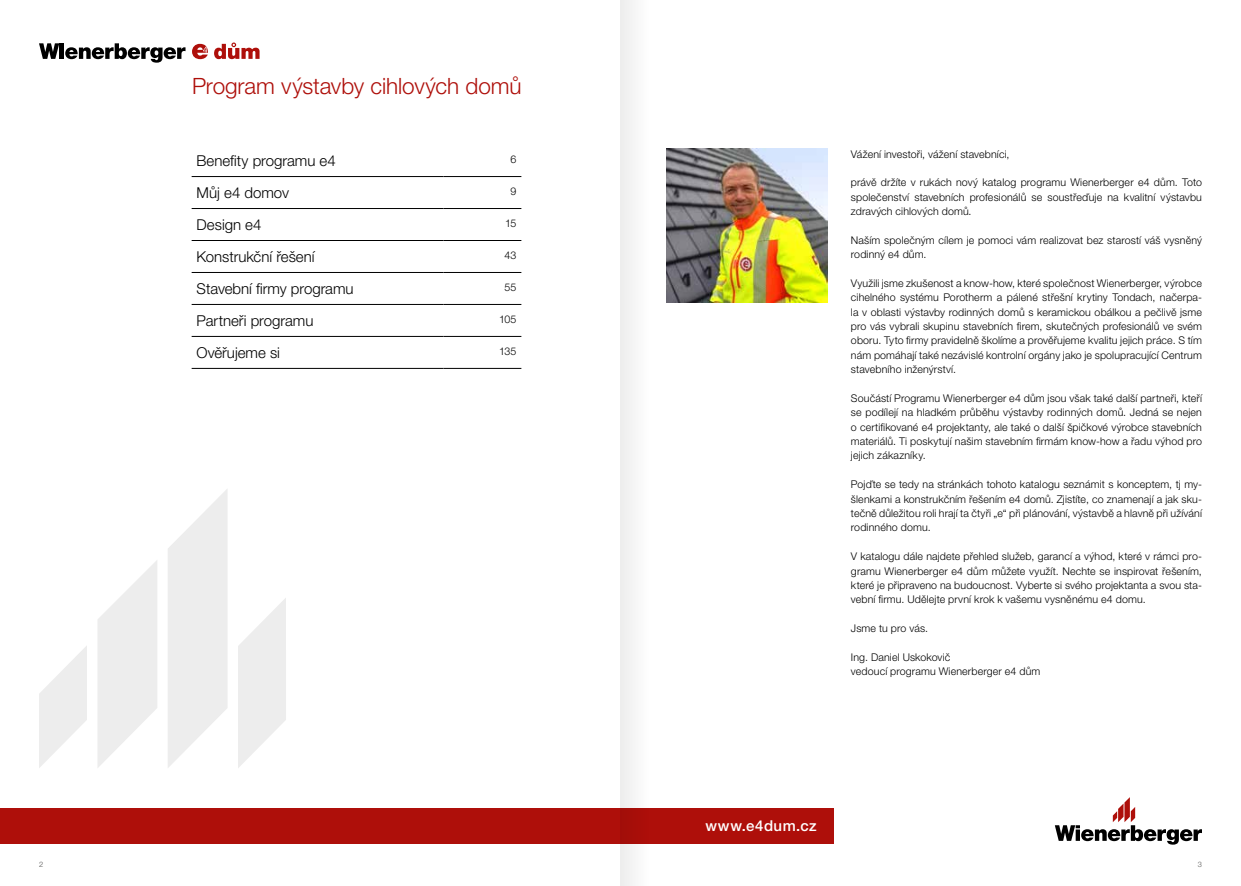
<style>
.page{position:relative;width:1241px;height:886px;background:#fff}
.page>*{position:absolute;margin:0;border:0;box-sizing:border-box;transform-origin:0 0}
.t1{font:300 22.5px "Helvetica Neue LT Pro";letter-spacing:-.005em;color:#ae0f0a}
.t2{font:300 15px "Helvetica Neue LT Pro";color:#000}
.t3{font:500 15px "Helvetica Neue LT Pro";letter-spacing:.03em;color:#fff}
.t4{font:300 10.62px/14.4px "Helvetica Neue LT Pro";letter-spacing:.01em;color:#000;text-align:justify}
.t5{font:300 7.5px "Helvetica Neue LT Pro";color:#575756}
</style>
<div class="page">
<hr style="left:192px;top:176px;width:251px;height:1px;background:#000">
<hr style="left:443px;top:176px;width:78px;height:1px;background:#000">
<hr style="left:192px;top:208px;width:251px;height:1px;background:#000">
<hr style="left:443px;top:208px;width:78px;height:1px;background:#000">
<hr style="left:192px;top:240px;width:251px;height:1px;background:#000">
<hr style="left:443px;top:240px;width:78px;height:1px;background:#000">
<hr style="left:192px;top:272px;width:251px;height:1px;background:#000">
<hr style="left:443px;top:272px;width:78px;height:1px;background:#000">
<hr style="left:192px;top:304px;width:251px;height:1px;background:#000">
<hr style="left:443px;top:304px;width:78px;height:1px;background:#000">
<hr style="left:192px;top:336px;width:251px;height:1px;background:#000">
<hr style="left:443px;top:336px;width:78px;height:1px;background:#000">
<hr style="left:192px;top:368px;width:251px;height:1px;background:#000">
<hr style="left:443px;top:368px;width:78px;height:1px;background:#000">
<div style="left:0;top:808px;width:833px;height:35px;background:#ae0f0a"></div>
<svg style="left:1054px;top:797px;width:147px;height:47px"></svg>
<svg style="left:238px;top:598px;width:48px;height:170px"></svg>
<svg style="left:39px;top:646px;width:48px;height:122px"></svg>
<svg style="left:98px;top:560px;width:59px;height:207px"></svg>
<svg style="left:168px;top:489px;width:59px;height:279px"></svg>
<svg style="left:39px;top:43px;width:146px;height:20px"></svg>
<svg style="left:214px;top:43px;width:45px;height:16px"></svg>
<svg style="left:192px;top:44px;width:16px;height:15px"></svg>
<img style="left:666px;top:148px;width:161px;height:155px">
<div style="left:620px;top:0;width:28px;height:886px;background:#f5f5f5"></div>
<h1 class="t1" style="left:192px;top:72px;width:331px">Program výstavby cihlových domů</h1>
<h2 class="t2" style="left:197px;top:151px;width:141px">Benefity programu e4</h2>
<p class="t4" style="left:510px;top:152px;width:7px">6</p>
<h2 class="t2" style="left:197px;top:183px;width:94px">Můj e4 domov</h2>
<p class="t4" style="left:510px;top:184px;width:7px">9</p>
<h2 class="t2" style="left:197px;top:215px;width:66px">Design e4</h2>
<p class="t4" style="left:505px;top:216px;width:13px">15</p>
<h2 class="t2" style="left:197px;top:247px;width:119px">Konstrukční řešení</h2>
<p class="t4" style="left:504px;top:247px;width:13px">43</p>
<h2 class="t2" style="left:197px;top:279px;width:158px">Stavební firmy programu</h2>
<p class="t4" style="left:504px;top:279px;width:13px">55</p>
<h2 class="t2" style="left:197px;top:311px;width:118px">Partneři programu</h2>
<p class="t4" style="left:499px;top:311px;width:19px">105</p>
<h2 class="t2" style="left:197px;top:343px;width:85px">Ověřujeme si</h2>
<p class="t4" style="left:499px;top:343px;width:19px">135</p>
<p class="t4" style="left:850px;top:146px;width:160px">Vážení investoři, vážení stavebníci,</p>
<p class="t4" style="left:850px;top:175px;width:352px">právě držíte v rukách nový katalog programu Wienerberger e4 dům. Toto společenství stavebních profesionálů se soustřeďuje na kvalitní výstavbu zdravých cihlových domů.</p>
<p class="t4" style="left:850px;top:233px;width:352px">Naším společným cílem je pomoci vám realizovat bez starostí váš vysněný rodinný e4 dům.</p>
<p class="t4" style="left:850px;top:276px;width:352px">Využili jsme zkušenost a know-how, které společnost Wienerberger, výrobce cihelného systému Porotherm a pálené střešní krytiny Tondach, načerpa&shy;la v oblasti výstavby rodinných domů s keramickou obálkou a pečlivě jsme pro vás vybrali skupinu stavebních firem, skutečných profesionálů ve svém oboru. Tyto firmy pravidelně školíme a prověřujeme kvalitu jejich práce. S tím nám pomáhají také nezávislé kontrolní orgány jako je spolupracující Centrum stavebního inženýrství.</p>
<p class="t4" style="left:850px;top:391px;width:352px">Součástí Programu Wienerberger e4 dům jsou však také další partneři, kteří se podílejí na hladkém průběhu výstavby rodinných domů. Jedná se nejen o certifikované e4 projektanty, ale také o další špičkové výrobce stavebních materiálů. Ti poskytují našim stavebním firmám know-how a řadu výhod pro jejich zákazníky.</p>
<p class="t4" style="left:850px;top:477px;width:352px">Pojďte se tedy na stránkách tohoto katalogu seznámit s konceptem, tj my&shy;šlenkami a konstrukčním řešením e4 domů. Zjistíte, co znamenají a jak sku&shy;tečně důležitou roli hrají ta čtyři „e“ při plánování, výstavbě a hlavně při užívání rodinného domu.</p>
<p class="t4" style="left:850px;top:549px;width:352px">V katalogu dále najdete přehled služeb, garancí a výhod, které v rámci pro&shy;gramu Wienerberger e4 dům můžete využít. Nechte se inspirovat řešením, které je připraveno na budoucnost. Vyberte si svého projektanta a svou sta&shy;vební firmu. Udělejte první krok k vašemu vysněnému e4 domu.</p>
<p class="t4" style="left:850px;top:621px;width:79px">Jsme tu pro vás.</p>
<p class="t4" style="left:850px;top:649px;width:191px">Ing. Daniel Uskokovič<br>vedoucí programu Wienerberger e4 dům</p>
<h2 class="t3" style="left:705px;top:816px;width:113px">www.e4dum.cz</h2>
<p class="t5" style="left:39px;top:860px;width:6px">2</p>
<p class="t5" style="left:1197px;top:860px;width:6px">3</p>
</div>
